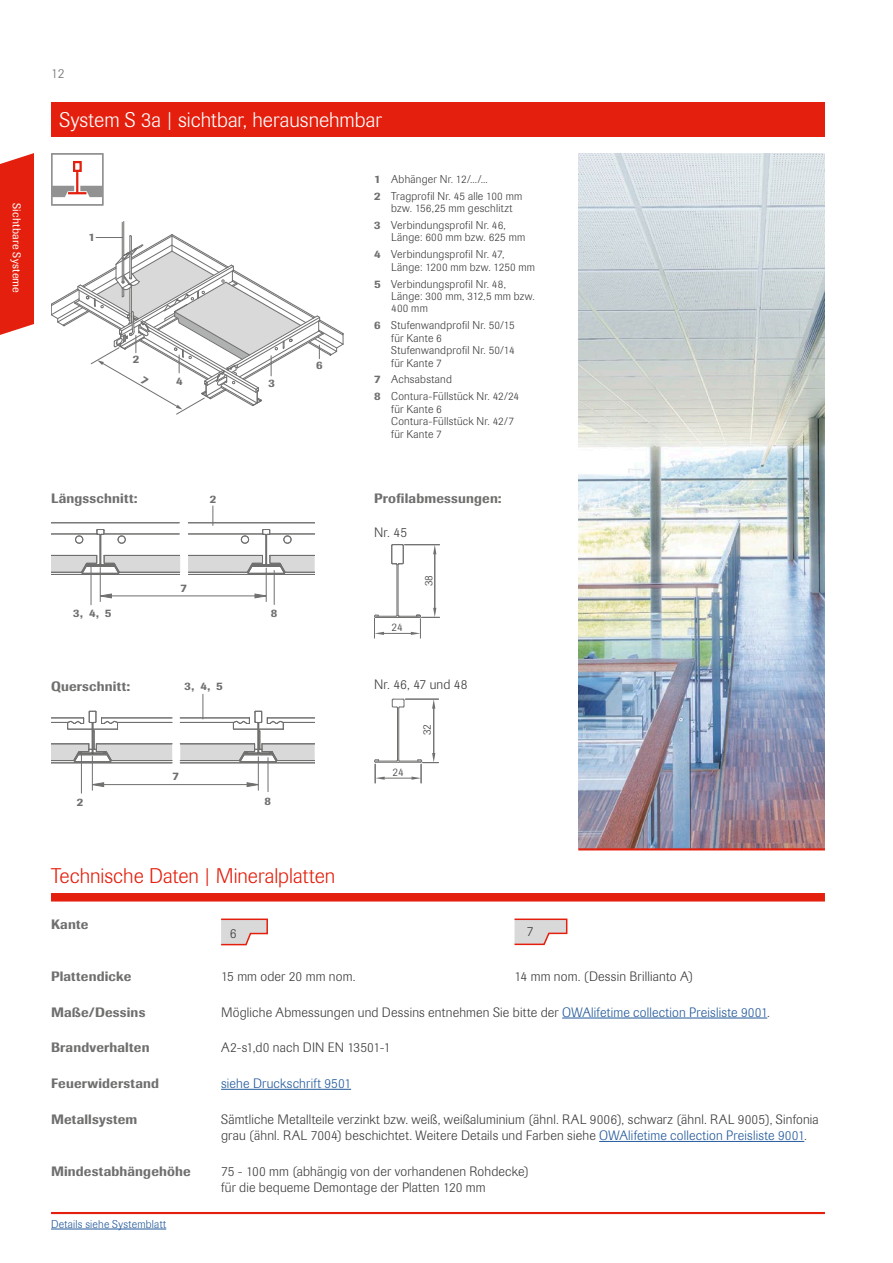
<style>
.page{position:relative;width:893px;height:1263px;background:#fff}
.page>*{position:absolute;margin:0;border:0;box-sizing:border-box;transform-origin:0 0}
.t1{font:300 21px "Imago Pro";color:#fff}
.t2{font:300 21px "Imago Pro";color:#e41f0d}
.t3{font:300 13.5px/16.5px "Imago Pro";letter-spacing:.01em;color:#3b3b3a}
.t4{font:500 13.5px "Imago Pro";letter-spacing:.01em;color:#6f6f6e}
.t5{font:300 13.5px "Imago Pro";letter-spacing:.015em;color:#23599b}
.t6{font:300 13.5px "Imago Pro";color:#6f6f6e}
.t7{font:300 11.25px/17px "Imago Pro";letter-spacing:.02em;color:#3b3b3a}
.t8{font:300 11.25px "Imago Pro";letter-spacing:.02em;color:#23599b}
.t9{font:500 11.25px "Imago Pro";color:#6f6f6e}
.t10{font:11.25px "Imago Pro";letter-spacing:.015em;color:#fff}
.s1{font-weight:500;color:#6f6f6e}
.s2{color:#23599b}
</style>
<div class="page">
<div style="left:51px;top:102px;width:774px;height:34px;background:#e41f0d"></div>
<hr style="left:51px;top:1212px;width:774px;height:2px;background:#e41f0d">
<div style="left:0;top:153px;width:34px;height:182px;background:#e41f0d"></div>
<hr style="left:51px;top:1229px;width:115px;height:1px;background:#23599b">
<img style="left:578px;top:153px;width:247px;height:695px">
<hr style="left:578px;top:848px;width:247px;height:2px;background:#e41f0d">
<div style="left:51px;top:893px;width:774px;height:8px;background:#e41f0d"></div>
<svg style="left:221px;top:918px;width:47px;height:27px"></svg>
<svg style="left:514px;top:918px;width:53px;height:27px"></svg>
<hr style="left:562px;top:1018px;width:205px;height:1px;background:#23599b">
<hr style="left:221px;top:1089px;width:130px;height:1px;background:#23599b">
<hr style="left:599px;top:1141px;width:205px;height:1px;background:#23599b">
<div style="left:51px;top:153px;width:53px;height:53px;border:2px solid #929292"></div>
<svg style="left:51px;top:154px;width:52px;height:51px"></svg>
<svg style="left:374px;top:544px;width:66px;height:94px"></svg>
<svg style="left:374px;top:699px;width:65px;height:84px"></svg>
<hr style="left:123px;top:221px;width:1px;height:34px;background:#6f6f6e">
<hr style="left:122px;top:222px;width:1px;height:35px;background:#6f6f6e">
<svg style="left:51px;top:506px;width:264px;height:70px"></svg>
<hr style="left:91px;top:566px;width:1px;height:39px;background:#6f6f6e">
<hr style="left:274px;top:570px;width:1px;height:34px;background:#6f6f6e">
<hr style="left:100px;top:567px;width:1px;height:35px;background:#6f6f6e">
<hr style="left:266px;top:568px;width:1px;height:34px;background:#6f6f6e">
<hr style="left:111px;top:596px;width:144px;height:1px;background:#6f6f6e">
<svg style="left:99px;top:593px;width:13px;height:5px"></svg>
<svg style="left:254px;top:593px;width:13px;height:5px"></svg>
<hr style="left:81px;top:754px;width:1px;height:39px;background:#6f6f6e">
<hr style="left:268px;top:758px;width:1px;height:34px;background:#6f6f6e">
<hr style="left:92px;top:756px;width:1px;height:34px;background:#6f6f6e">
<hr style="left:258px;top:757px;width:1px;height:33px;background:#6f6f6e">
<hr style="left:104px;top:784px;width:143px;height:1px;background:#6f6f6e">
<svg style="left:91px;top:782px;width:13px;height:5px"></svg>
<svg style="left:246px;top:782px;width:13px;height:5px"></svg>
<svg style="left:51px;top:694px;width:264px;height:69px"></svg>
<svg style="left:51px;top:234px;width:293px;height:181px"></svg>
<p class="t10" style="left:24px;top:203px;width:92px;rotate:90deg">Sichtbare Systeme</p>
<p class="t6" style="left:51px;top:65px;width:15px">12</p>
<h1 class="t1" style="left:60px;top:106px;width:324px">System S 3a | sichtbar, herausnehmbar</h1>
<p class="t9" style="left:88px;top:229px;width:8px">1</p>
<p class="t9" style="left:133px;top:352px;width:8px">2</p>
<p class="t9" style="left:176px;top:373px;width:8px">4</p>
<p class="t9" style="left:268px;top:376px;width:8px">3</p>
<p class="t9" style="left:316px;top:358px;width:8px">6</p>
<p class="t4" style="left:51px;top:490px;width:88px">Längsschnitt:</p>
<p class="t9" style="left:210px;top:492px;width:8px">2</p>
<p class="t9" style="left:180px;top:581px;width:8px">7</p>
<p class="t9" style="left:73px;top:606px;width:40px">3, 4, 5</p>
<p class="t9" style="left:271px;top:606px;width:8px">8</p>
<p class="t4" style="left:51px;top:677px;width:81px">Querschnitt:</p>
<p class="t9" style="left:184px;top:679px;width:40px">3, 4, 5</p>
<p class="t9" style="left:173px;top:769px;width:8px">7</p>
<p class="t9" style="left:77px;top:795px;width:8px">2</p>
<p class="t9" style="left:265px;top:793px;width:8px">8</p>
<p class="t7" style="left:374px;top:170px;width:150px"><span class="s1">1</span> Abhänger Nr. 12/.../...<br><span class="s1">2</span> Tragprofil Nr. 45 alle 100 mm</p>
<p class="t7" style="left:374px;top:200px;width:140px;text-indent:17px">bzw. 156,25 mm geschlitzt<br><span class="s1">3</span> Verbindungsprofil Nr. 46,</p>
<p class="t7" style="left:374px;top:229px;width:153px;text-indent:17px">Länge: 600 mm bzw. 625 mm<br><span class="s1">4</span> Verbindungsprofil Nr. 47,</p>
<p class="t7" style="left:374px;top:258px;width:162px;text-indent:17px">Länge: 1200 mm bzw. 1250 mm<br><span class="s1">5</span> Verbindungsprofil Nr. 48,</p>
<p class="t7" style="left:391px;top:290px;width:145px;line-height:12.3px">Länge: 300 mm, 312,5 mm bzw.<br>400 mm</p>
<p class="t7" style="left:391px;top:319px;width:125px;line-height:12.5px;text-indent:-17px"><span class="s1">6</span> Stufenwandprofil Nr. 50/15 für Kante 6<br>Stufenwandprofil Nr. 50/14 für Kante 7</p>
<p class="t7" style="left:374px;top:371px;width:146px"><span class="s1">7</span> Achsabstand<br><span class="s1">8</span> Contura-Füllstück Nr. 42/24</p>
<p class="t7" style="left:391px;top:402px;width:124px;line-height:12.5px">für Kante 6<br>Contura-Füllstück Nr. 42/7 für Kante 7</p>
<p class="t4" style="left:374px;top:490px;width:129px">Profilabmessungen:</p>
<p class="t3" style="left:374px;top:524px;width:34px">Nr. 45</p>
<p class="t7" style="left:392px;top:619px;width:13px">24</p>
<p class="t7" style="left:420px;top:586px;width:13px;rotate:-90deg">38</p>
<p class="t3" style="left:374px;top:676px;width:95px">Nr. 46, 47 und 48</p>
<p class="t7" style="left:393px;top:764px;width:13px">24</p>
<p class="t7" style="left:418px;top:735px;width:13px;rotate:-90deg">32</p>
<h1 class="t2" style="left:51px;top:862px;width:286px">Technische Daten | Mineralplatten</h1>
<p class="t4" style="left:51px;top:915px;width:39px">Kante</p>
<p class="t3" style="left:230px;top:924px;width:8px">6</p>
<p class="t3" style="left:527px;top:923px;width:8px">7</p>
<p class="t4" style="left:51px;top:967px;width:82px">Plattendicke</p>
<p class="t3" style="left:221px;top:968px;width:136px">15 mm oder 20 mm nom.</p>
<p class="t3" style="left:514px;top:968px;width:180px">14 mm nom. (Dessin Brillianto A)</p>
<p class="t4" style="left:51px;top:1003px;width:96px">Maße/Dessins</p>
<p class="t3" style="left:221px;top:1003px;width:550px">Mögliche Abmessungen und Dessins entnehmen Sie bitte der <span class="s2">OWAlifetime collection Preisliste 9001</span>.</p>
<p class="t4" style="left:51px;top:1039px;width:100px">Brandverhalten</p>
<p class="t3" style="left:221px;top:1039px;width:171px">A2-s1,d0 nach DIN EN 13501-1</p>
<p class="t4" style="left:51px;top:1074px;width:110px">Feuerwiderstand</p>
<p class="t5" style="left:221px;top:1074px;width:132px">siehe Druckschrift 9501</p>
<p class="t4" style="left:51px;top:1110px;width:88px">Metallsystem</p>
<p class="t3" style="left:221px;top:1110px;width:599px">Sämtliche Metallteile verzinkt bzw. weiß, weißaluminium (ähnl. RAL 9006), schwarz (ähnl. RAL 9005), Sinfonia grau (ähnl. RAL 7004) beschichtet. Weitere Details und Farben siehe <span class="s2">OWAlifetime collection Preisliste 9001</span>.</p>
<p class="t4" style="left:51px;top:1162px;width:141px">Mindestabhängehöhe</p>
<p class="t3" style="left:221px;top:1162px;width:309px">75 - 100 mm (abhängig von der vorhandenen Rohdecke) für die bequeme Demontage der Platten 120 mm</p>
<p class="t8" style="left:51px;top:1216px;width:117px">Details siehe Systemblatt</p>
</div>
